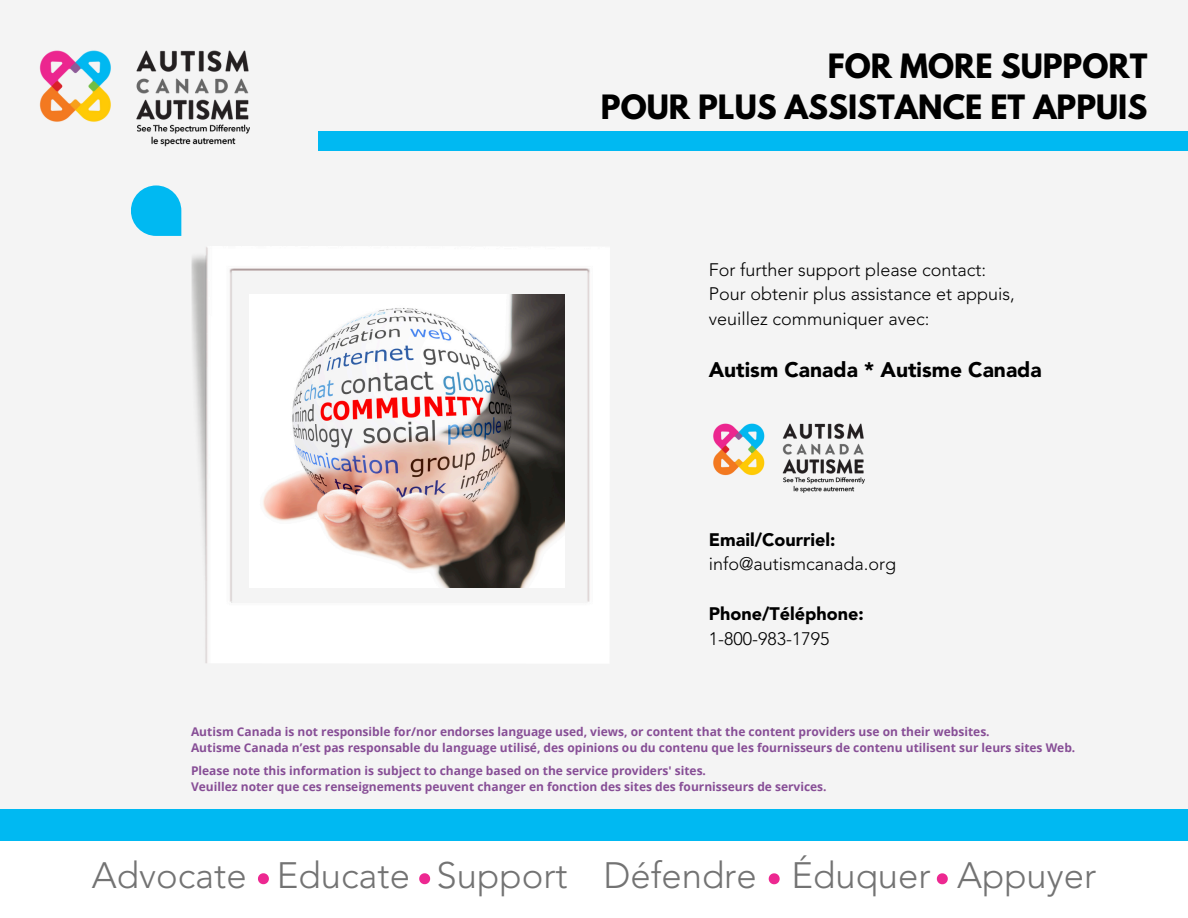
<style>
.page{position:relative;width:1188px;height:918px;background:#f4f4f4}
.page>*{position:absolute;margin:0;border:0;box-sizing:border-box;transform-origin:0 0}
.t1{font:300 36.45px "Avenir LT Std";color:#737373}
.t2{font:700 29.7px/40.5px "League Spartan";color:#000;text-align:right}
.t3{font:900 21px "Avenir LT Std";color:#000}
.t4{font:300 18px/24.8px "Avenir LT Std";color:#000}
.t5{font:900 18px/24.8px "Avenir LT Std";color:#000}
.t6{font:700 12px "Open Sans";color:#874e96}
.s1{font-weight:900}
.s2{font-weight:300}
</style>
<div class="page">
<div style="left:0;top:833px;width:1188px;height:85px;background:#fff"></div>
<div style="left:0;top:809px;width:1188px;height:31px;background:#00b9f2"></div>
<svg style="left:258px;top:873px;width:11px;height:11px"></svg>
<svg style="left:419px;top:873px;width:11px;height:11px"></svg>
<svg style="left:769px;top:873px;width:11px;height:11px"></svg>
<svg style="left:937px;top:873px;width:11px;height:11px"></svg>
<div style="left:319px;top:132px;width:869px;height:19px;background:#00b9f2"></div>
<img style="left:39px;top:50px;width:211px;height:97px">
<img style="left:713px;top:423px;width:152px;height:70px">
<img style="left:191px;top:247px;width:418px;height:416px">
<svg style="left:131px;top:185px;width:50px;height:51px;background:#28c2f2"></svg>
<img style="left:250px;top:295px;width:315px;height:292px">
<h3 class="t2" style="left:601px;top:50px;width:548px">FOR MORE SUPPORT<br>POUR PLUS ASSISTANCE ET APPUIS</h3>
<h4 class="t4" style="left:709px;top:259px;width:308px">For further support please contact:<br>Pour obtenir plus assistance et appuis, veuillez communiquer avec:</h4>
<h4 class="t3" style="left:709px;top:361px;width:335px">Autism Canada * Autisme Canada</h4>
<p class="t4" style="left:709px;top:529px;width:189px"><span class="s1">Email/Courriel: </span>info@autismcanada.org</p>
<p class="t5" style="left:709px;top:603px;width:156px">Phone/Téléphone:<br><span class="s2">1-800-983-1795</span></p>
<p class="t6" style="left:191px;top:723px;width:800px">Autism Canada is not responsible for/nor endorses language used, views, or content that the content providers use on their websites.</p>
<p class="t6" style="left:191px;top:739px;width:886px">Autisme Canada n’est pas responsable du language utilisé, des opinions ou du contenu que les fournisseurs de contenu utilisent sur leurs sites Web.</p>
<p class="t6" style="left:191px;top:762px;width:517px">Please note this information is subject to change based on the service providers' sites.</p>
<h1 class="t6" style="left:191px;top:778px;width:637px">Veuillez noter que ces renseignements peuvent changer en fonction des sites des fournisseurs de services.</h1>
<p class="t1" style="left:92px;top:860px;width:156px">Advocate</p>
<h2 class="t1" style="left:277px;top:860px;width:135px">Educate</h2>
<p class="t1" style="left:437px;top:860px;width:133px">Support</p>
<p class="t1" style="left:603px;top:860px;width:155px">Défendre</p>
<p class="t1" style="left:792px;top:860px;width:141px">Éduquer</p>
<h4 class="t1" style="left:957px;top:860px;width:141px">Appuyer</h4>
</div>
